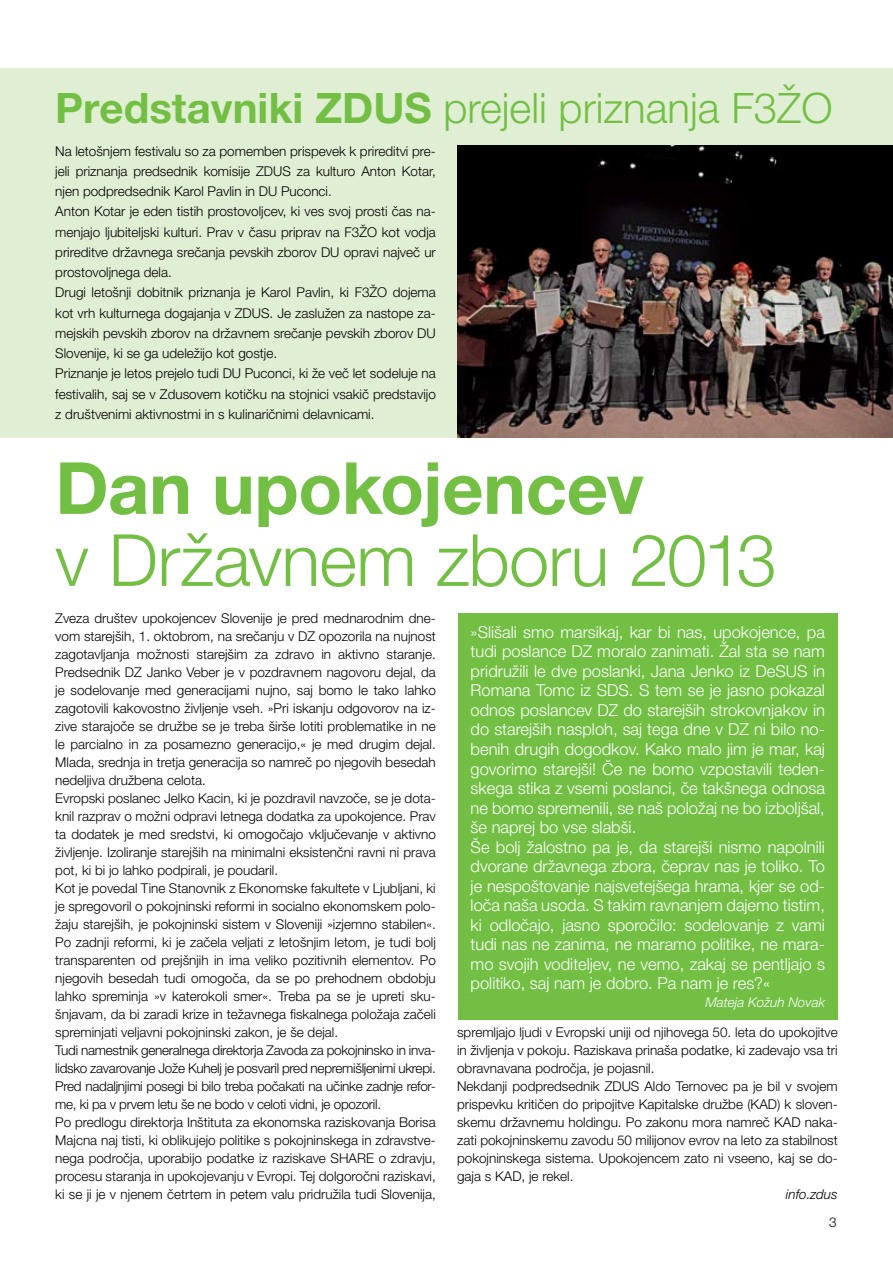
<style>
.page{position:relative;width:893px;height:1263px;background:#fff}
.page>*{position:absolute;margin:0;border:0;box-sizing:border-box;transform-origin:0 0}
.t1{font:300 72px "Helvetica Neue LT Pro";letter-spacing:-.01em;color:#72bf44}
.t2{font:700 72px "Helvetica Neue LT Pro";letter-spacing:-.01em;color:#72bf44}
.t3{font:300 42px "Helvetica Neue LT Pro";color:#72bf44}
.t4{font:300 16.5px/19.5px "Helvetica Neue LT Pro";color:#fff}
.t5{font:300 13.5px/18px "Helvetica Neue LT Pro";color:#000}
.t6{font:italic 300 13.5px "Helvetica Neue LT Pro";color:#fff}
.t7{font:italic 300 13.5px "Helvetica Neue LT Pro";color:#000}
.s1{font-weight:700}
</style>
<div class="page">
<div style="left:458px;top:613px;width:380px;height:407px;background:#72bf44"></div>
<div style="left:0;top:68px;width:893px;height:369px;background:#e0efd4"></div>
<img style="left:457px;top:146px;width:436px;height:291px">
<h2 class="t3" style="left:55px;top:82px;width:779px"><span class="s1">Predstavniki ZDUS</span> prejeli priznanja F3ŽO</h2>
<p class="t5" style="left:55px;top:140px;width:382px;line-height:20.2px">Na letošnjem festivalu so za pomemben prispevek k prireditvi pre&shy;jeli priznanja predsednik komisije ZDUS za kulturo Anton Kotar, njen podpredsednik Karol Pavlin in DU Puconci.<br>Anton Kotar je eden tistih prostovoljcev, ki ves svoj prosti čas na&shy;menjajo ljubiteljski kulturi. Prav v času priprav na F3ŽO kot vodja prireditve državnega srečanja pevskih zborov DU opravi največ ur prostovoljnega dela.<br>Drugi letošnji dobitnik priznanja je Karol Pavlin, ki F3ŽO dojema kot vrh kulturnega dogajanja v ZDUS. Je zaslužen za nastope za&shy;mejskih pevskih zborov na državnem srečanje pevskih zborov DU Slovenije, ki se ga udeležijo kot gostje.<br>Priznanje je letos prejelo tudi DU Puconci, ki že več let sodeluje na festivalih, saj se v Zdusovem kotičku na stojnici vsakič predstavijo z društvenimi aktivnostmi in s kulinaričnimi delavnicami.</p>
<h1 class="t2" style="left:55px;top:444px;width:590px">Dan upokojencev</h1>
<h1 class="t1" style="left:55px;top:516px;width:723px">v Državnem zboru 2013</h1>
<p class="t5" style="left:55px;top:609px;width:382px">Zveza društev upokojencev Slovenije je pred mednarodnim dne&shy;vom starejših, 1. oktobrom, na srečanju v DZ opozorila na nujnost zagotavljanja možnosti starejšim za zdravo in aktivno staranje.<br>Predsednik DZ Janko Veber je v pozdravnem nagovoru dejal, da je sodelovanje med generacijami nujno, saj bomo le tako lahko zagotovili kakovostno življenje vseh. »Pri iskanju odgovorov na iz&shy;zive starajoče se družbe se je treba širše lotiti problematike in ne le parcialno in za posamezno generacijo,« je med drugim dejal.<br>Mlada, srednja in tretja generacija so namreč po njegovih besedah nedeljiva družbena celota.<br>Evropski poslanec Jelko Kacin, ki je pozdravil navzoče, se je dota&shy;knil razprav o možni odpravi letnega dodatka za upokojence. Prav ta dodatek je med sredstvi, ki omogočajo vključevanje v aktivno življenje. Izoliranje starejših na minimalni eksistenčni ravni ni prava pot, ki bi jo lahko podpirali, je poudaril.<br>Kot je povedal Tine Stanovnik z Ekonomske fakultete v Ljubljani, ki je spregovoril o pokojninski reformi in socialno ekonomskem polo&shy;žaju starejših, je pokojninski sistem v Sloveniji »izjemno stabilen«.<br>Po zadnji reformi, ki je začela veljati z letošnjim letom, je tudi bolj transparenten od prejšnjih in ima veliko pozitivnih elementov. Po njegovih besedah tudi omogoča, da se po prehodnem obdobju lahko spreminja »v katerokoli smer«. Treba pa se je upreti sku&shy;šnjavam, da bi zaradi krize in težavnega fiskalnega položaja začeli spreminjati veljavni pokojninski zakon, je še dejal.<br>Tudi namestnik generalnega direktorja Zavoda za pokojninsko in inva&shy;lidsko zavarovanje Jože Kuhelj je posvaril pred nepremišljenimi ukrepi.<br>Pred nadaljnjimi posegi bi bilo treba počakati na učinke zadnje refor&shy;me, ki pa v prvem letu še ne bodo v celoti vidni, je opozoril.<br>Po predlogu direktorja Inštituta za ekonomska raziskovanja Borisa Majcna naj tisti, ki oblikujejo politike s pokojninskega in zdravstve&shy;nega področja, uporabijo podatke iz raziskave SHARE o zdravju, procesu staranja in upokojevanju v Evropi. Tej dolgoročni raziskavi, ki se ji je v njenem četrtem in petem valu pridružila tudi Slovenija,</p>
<p class="t4" style="left:471px;top:622px;width:356px">»Slišali smo marsikaj, kar bi nas, upokojence, pa tudi poslance DZ moralo zanimati. Žal sta se nam pridružili le dve poslanki, Jana Jenko iz DeSUS in Romana Tomc iz SDS. S tem se je jasno pokazal odnos poslancev DZ do starejših strokovnjakov in do starejših nasploh, saj tega dne v DZ ni bilo no&shy;benih drugih dogodkov. Kako malo jim je mar, kaj govorimo starejši! Če ne bomo vzpostavili teden&shy;skega stika z vsemi poslanci, če takšnega odnosa ne bomo spremenili, se naš položaj ne bo izboljšal, še naprej bo vse slabši.<br>Še bolj žalostno pa je, da starejši nismo napolnili dvorane državnega zbora, čeprav nas je toliko. To je nespoštovanje najsvetejšega hrama, kjer se od&shy;loča naša usoda. S takim ravnanjem dajemo tistim, ki odločajo, jasno sporočilo: sodelovanje z vami tudi nas ne zanima, ne maramo politike, ne mara&shy;mo svojih voditeljev, ne vemo, zakaj se pentljajo s politiko, saj nam je dobro. Pa nam je res?«</p>
<p class="t6" style="left:705px;top:994px;width:121px">Mateja Kožuh Novak</p>
<p class="t5" style="left:457px;top:1023px;width:382px">spremljajo ljudi v Evropski uniji od njihovega 50. leta do upokojitve in življenja v pokoju. Raziskava prinaša podatke, ki zadevajo vsa tri obravnavana področja, je pojasnil.<br>Nekdanji podpredsednik ZDUS Aldo Ternovec pa je bil v svojem prispevku kritičen do pripojitve Kapitalske družbe (KAD) k sloven&shy;skemu državnemu holdingu. Po zakonu mora namreč KAD naka&shy;zati pokojninskemu zavodu 50 milijonov evrov na leto za stabilnost pokojninskega sistema. Upokojencem zato ni vseeno, kaj se do&shy;gaja s KAD, je rekel.</p>
<p class="t7" style="left:786px;top:1186px;width:53px">info.zdus</p>
<p class="t5" style="left:829px;top:1213px;width:9px">3</p>
</div>
